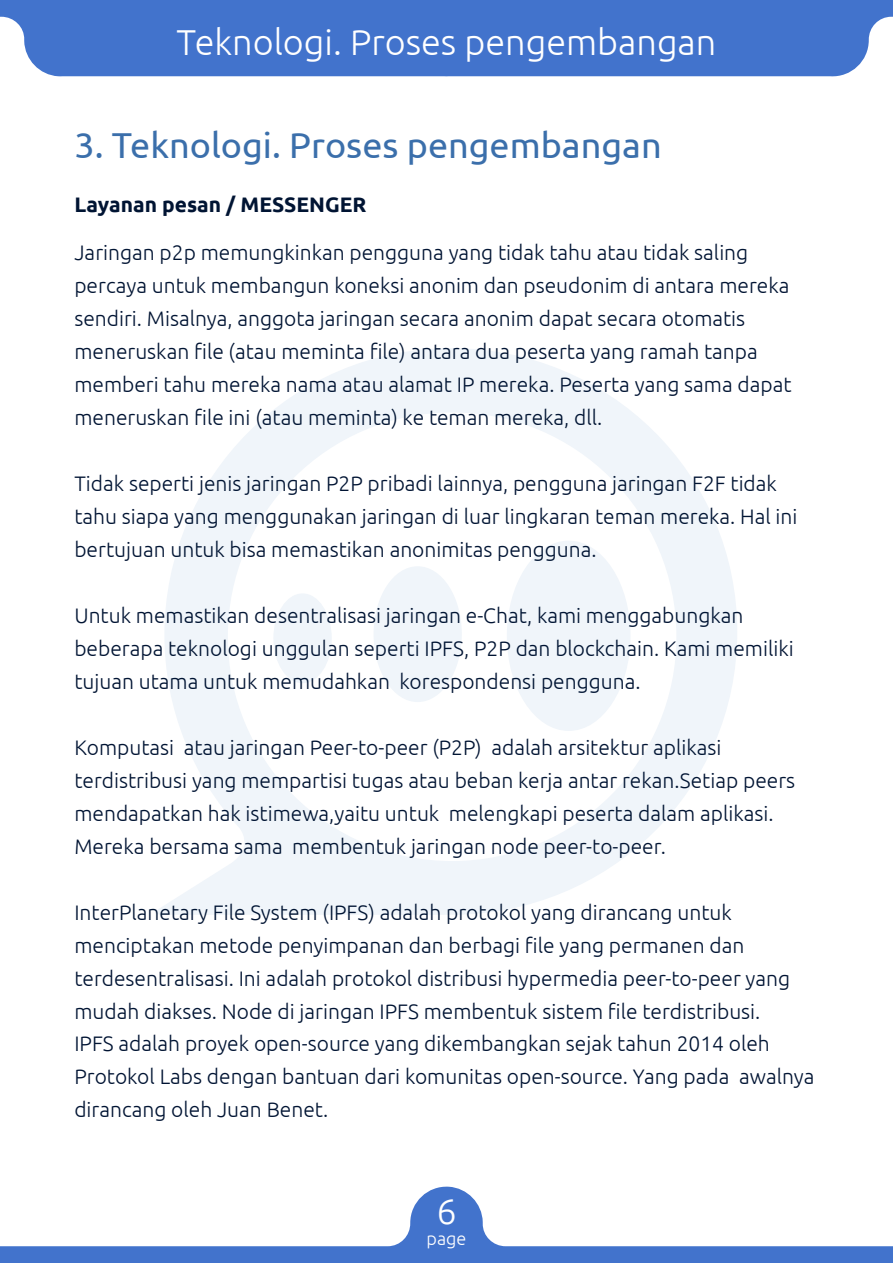
<style>
.page{position:relative;width:893px;height:1263px;background:#fff}
.page>*{position:absolute;margin:0;border:0;box-sizing:border-box;transform-origin:0 0}
.t1{font:36px "Ubuntu";color:#3b6fab}
.t2{font:300 36px "Ubuntu";color:#fff}
.t3{font:300 21px/33px "Ubuntu";color:#001433}
.t4{font:700 21px "Ubuntu";color:#001433}
.t5{font:300 18px "Ubuntu";color:#fff}
</style>
<div class="page">
<svg style="left:156px;top:348px;width:581px;height:567px"></svg>
<div style="left:507px;top:541px;width:123px;height:190px;background:#f0f5fa;border-radius:50%"></div>
<div style="left:374px;top:566px;width:88px;height:136px;background:#f0f5fa;border-radius:50%"></div>
<div style="left:273px;top:593px;width:59px;height:90px;background:#f0f5fa;border-radius:50%"></div>
<svg style="left:0;top:1186px;width:893px;height:77px"></svg>
<div style="left:0;top:0;width:893px;height:77px;background:#4273cc"></div>
<h1 class="t2" style="left:177px;top:21px;width:541px">Teknologi. Proses pengembangan</h1>
<h1 class="t1" style="left:74px;top:123px;width:589px">3. Teknologi. Proses pengembangan</h1>
<p class="t4" style="left:74px;top:191px;width:294px">Layanan pesan / MESSENGER</p>
<p class="t3" style="left:74px;top:235px;width:719px">Jaringan p2p memungkinkan pengguna yang tidak tahu atau tidak saling percaya untuk membangun koneksi anonim dan pseudonim di antara mereka sendiri. Misalnya, anggota jaringan secara anonim dapat secara otomatis meneruskan file (atau meminta file) antara dua peserta yang ramah tanpa memberi tahu mereka nama atau alamat IP mereka. Peserta yang sama dapat meneruskan file ini (atau meminta) ke teman mereka, dll.</p>
<p class="t3" style="left:74px;top:466px;width:725px">Tidak seperti jenis jaringan P2P pribadi lainnya, pengguna jaringan F2F tidak tahu siapa yang menggunakan jaringan di luar lingkaran teman mereka. Hal ini bertujuan untuk bisa memastikan anonimitas pengguna.</p>
<p class="t3" style="left:74px;top:598px;width:721px">Untuk memastikan desentralisasi jaringan e-Chat, kami menggabungkan beberapa teknologi unggulan seperti IPFS, P2P dan blockchain. Kami memiliki tujuan utama untuk memudahkan korespondensi pengguna.</p>
<p class="t3" style="left:74px;top:730px;width:722px">Komputasi atau jaringan Peer-to-peer (P2P) adalah arsitektur aplikasi terdistribusi yang mempartisi tugas atau beban kerja antar rekan.Setiap peers mendapatkan hak istimewa,yaitu untuk melengkapi peserta dalam aplikasi.<br>Mereka bersama sama membentuk jaringan node peer-to-peer.</p>
<p class="t3" style="left:74px;top:895px;width:742px">InterPlanetary File System (IPFS) adalah protokol yang dirancang untuk menciptakan metode penyimpanan dan berbagi file yang permanen dan terdesentralisasi. Ini adalah protokol distribusi hypermedia peer-to-peer yang mudah diakses. Node di jaringan IPFS membentuk sistem file terdistribusi.<br>IPFS adalah proyek open-source yang dikembangkan sejak tahun 2014 oleh Protokol Labs dengan bantuan dari komunitas open-source. Yang pada awalnya dirancang oleh Juan Benet.</p>
<h1 class="t2" style="left:436px;top:1189px;width:22px">6</h1>
<p class="t5" style="left:427px;top:1228px;width:41px">page</p>
</div>
